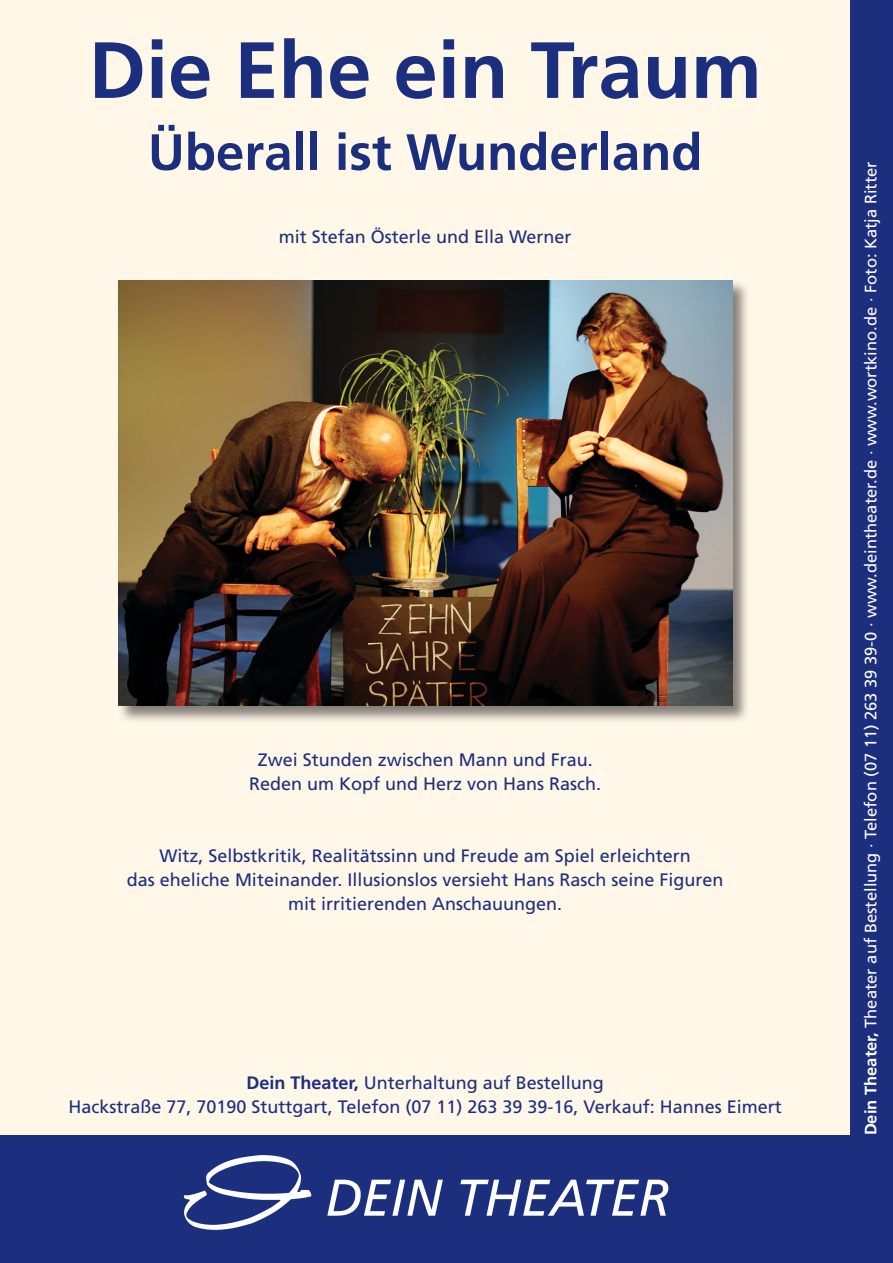
<style>
.page{position:relative;width:893px;height:1263px;background:#fff7e8}
.page>*{position:absolute;margin:0;border:0;box-sizing:border-box;transform-origin:0 0}
.t1{font:700 79.5px "Frutiger LT";color:#1c2f7e}
.t2{font:700 51px "Frutiger LT";color:#1c2f7e}
.t3{font:18px/24px "Frutiger LT";color:#1c2f7e;text-align:center}
.t4{font:16.5px "Frutiger LT";color:#fff}
.s1{font-weight:700}
</style>
<div class="page">
<div style="left:850px;top:0;width:43px;height:1263px;background:#1c2f7e"></div>
<div style="left:0;top:1135px;width:893px;height:128px;background:#1c2f7e"></div>
<img style="left:183px;top:1155px;width:486px;height:75px">
<div style="left:118px;top:280px;width:632px;height:443px;background:#231f20;opacity:.55"></div>
<img style="left:118px;top:281px;width:614px;height:425px">
<p class="t1" style="left:89px;top:24px;width:675px">Die Ehe ein Traum</p>
<p class="t2" style="left:148px;top:122px;width:556px">Überall ist Wunderland</p>
<p class="t3" style="left:279px;top:225px;width:294px">mit Stefan Österle und Ella Werner</p>
<p class="t3" style="left:258px;top:748px;width:337px">Zwei Stunden zwischen Mann und Frau.</p>
<p class="t3" style="left:249px;top:772px;width:354px">Reden um Kopf und Herz von Hans Rasch.</p>
<p class="t3" style="left:127px;top:844px;width:598px">Witz, Selbstkritik, Realitätssinn und Freude am Spiel erleichtern<br>das eheliche Miteinander. Illusionslos versieht Hans Rasch seine Figuren mit irritierenden Anschauungen.</p>
<p class="t3" style="left:246px;top:1071px;width:359px"><span class="s1">Dein Theater,</span> Unterhaltung auf Bestellung</p>
<p class="t3" style="left:69px;top:1095px;width:715px">Hackstraße 77, 70190 Stuttgart, Telefon (07 11) 263 39 39-16, Verkauf: Hannes Eimert</p>
<p class="t4" style="left:861px;top:1135px;width:976px;rotate:-90deg"><span class="s1">Dein Theater,</span> Theater auf Bestellung · Telefon (07 11) 263 39 39-0 · www.deintheater.de · www.wortkino.de · Foto: Katja Ritter</p>
</div>
